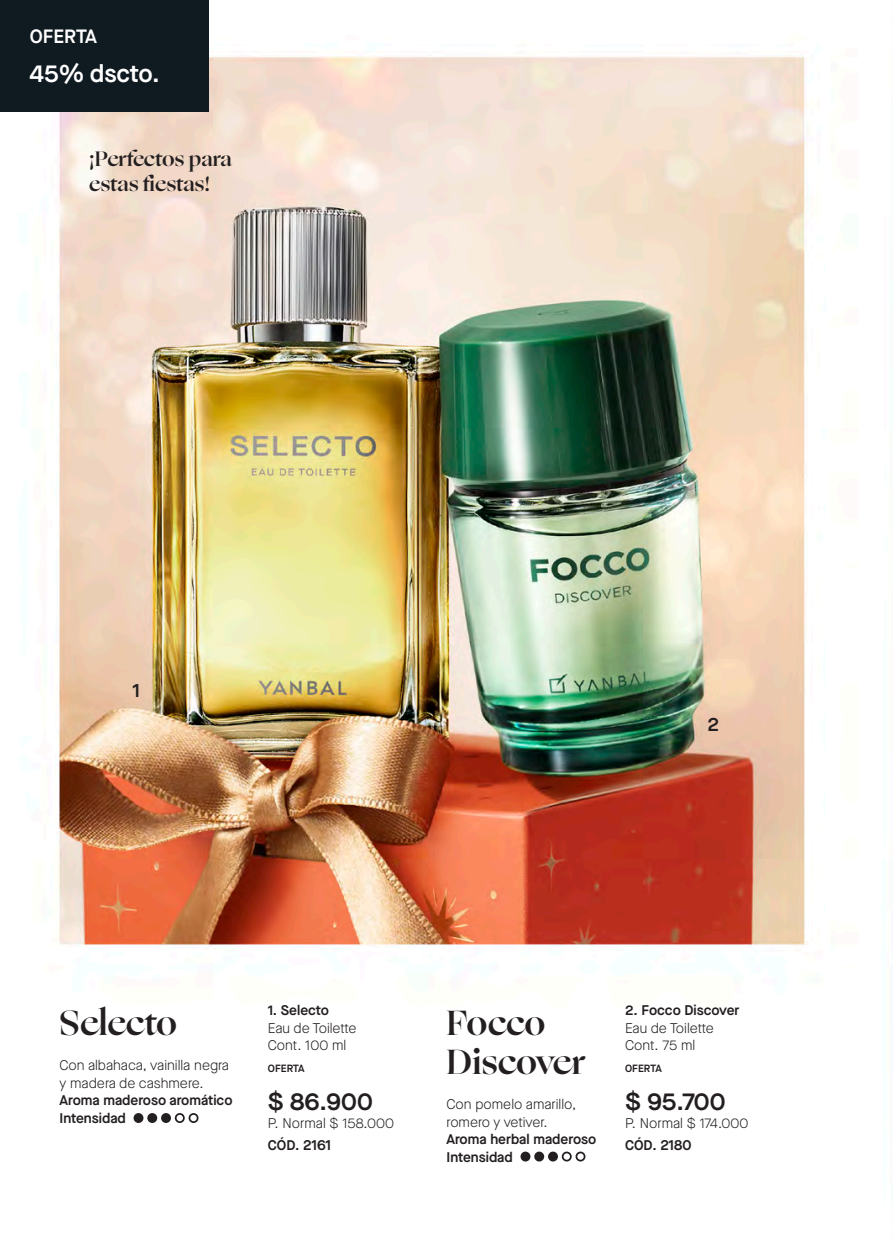
<style>
.page{position:relative;width:893px;height:1241px;background:#fff}
.page>*{position:absolute;margin:0;border:0;box-sizing:border-box;transform-origin:0 0}
.t1{font:700 35px/38.5px "Ogg";letter-spacing:-.005em;color:#231f20}
.t2{font:600 24.5px "Maison Neue";color:#231f20}
.t3{font:600 24.5px "Maison Neue";color:#fff}
.t4{font:700 21px/24.5px "Ogg";letter-spacing:.005em;color:#231f20}
.t5{font:600 19.25px "Maison Neue";color:#fff}
.t6{font:600 19.25px "Maison Neue";color:#231f20}
.t7{font:300 14px/17.5px "Maison Neue";color:#231f20}
.t8{font:600 14px/17.5px "Maison Neue";color:#231f20}
.t9{font:600 10.5px "Maison Neue";color:#231f20}
</style>
<div class="page">
<img style="left:0;top:0;width:893px;height:1162px">
<div style="left:0;top:0;width:208px;height:111px;background:#101a21"></div>
<div style="left:520px;top:1151px;width:10px;height:10px;background:#231f20;border-radius:50%"></div>
<div style="left:534px;top:1151px;width:10px;height:10px;background:#231f20;border-radius:50%"></div>
<div style="left:548px;top:1151px;width:10px;height:10px;background:#231f20;border-radius:50%"></div>
<div style="left:562px;top:1151px;width:10px;height:10px;border:2px solid #231f20;border-radius:50%"></div>
<div style="left:576px;top:1151px;width:9px;height:10px;border:2px solid #231f20;border-radius:50%"></div>
<svg style="left:134px;top:1112px;width:9px;height:10px"></svg>
<svg style="left:147px;top:1112px;width:10px;height:10px"></svg>
<svg style="left:161px;top:1112px;width:10px;height:10px"></svg>
<div style="left:175px;top:1112px;width:10px;height:10px;border:2px solid #231f20;border-radius:50%"></div>
<div style="left:189px;top:1112px;width:9px;height:10px;border:2px solid #231f20;border-radius:50%"></div>
<h3 class="t5" style="left:30px;top:23px;width:69px">OFERTA</h3>
<h2 class="t3" style="left:30px;top:56px;width:132px">45% dscto.</h2>
<h3 class="t4" style="left:89px;top:147px;width:144px">¡Perfectos para estas fiestas!</h3>
<h3 class="t6" style="left:133px;top:676px;width:9px">1</h3>
<h3 class="t6" style="left:707px;top:711px;width:13px">2</h3>
<h1 class="t1" style="left:60px;top:1003px;width:119px">Selecto</h1>
<p class="t7" style="left:60px;top:1056px;width:171px">Con albahaca, vainilla negra y madera de cashmere.</p>
<p class="t8" style="left:60px;top:1091px;width:175px">Aroma maderoso aromático<br>Intensidad</p>
<p class="t8" style="left:268px;top:1001px;width:63px">1. Selecto</p>
<p class="t7" style="left:268px;top:1018px;width:90px">Eau de Toilette<br>Cont. 100 ml</p>
<p class="t9" style="left:268px;top:1060px;width:38px">OFERTA</p>
<h2 class="t2" style="left:268px;top:1084px;width:106px">$ 86.900</h2>
<p class="t7" style="left:268px;top:1113px;width:128px">P. Normal $ 158.000</p>
<p class="t8" style="left:268px;top:1136px;width:65px">CÓD. 2161</p>
<h1 class="t1" style="left:446px;top:1003px;width:140px">Focco<br>Discover</h1>
<p class="t7" style="left:446px;top:1095px;width:131px">Con pomelo amarillo, romero y vetiver.</p>
<p class="t8" style="left:446px;top:1129px;width:151px">Aroma herbal maderoso<br>Intensidad</p>
<p class="t8" style="left:625px;top:1001px;width:116px">2. Focco Discover</p>
<p class="t7" style="left:625px;top:1018px;width:90px">Eau de Toilette<br>Cont. 75 ml</p>
<p class="t9" style="left:625px;top:1060px;width:38px">OFERTA</p>
<h2 class="t2" style="left:625px;top:1084px;width:102px">$ 95.700</h2>
<p class="t7" style="left:625px;top:1113px;width:125px">P. Normal $ 174.000</p>
<p class="t8" style="left:625px;top:1136px;width:68px">CÓD. 2180</p>
</div>
